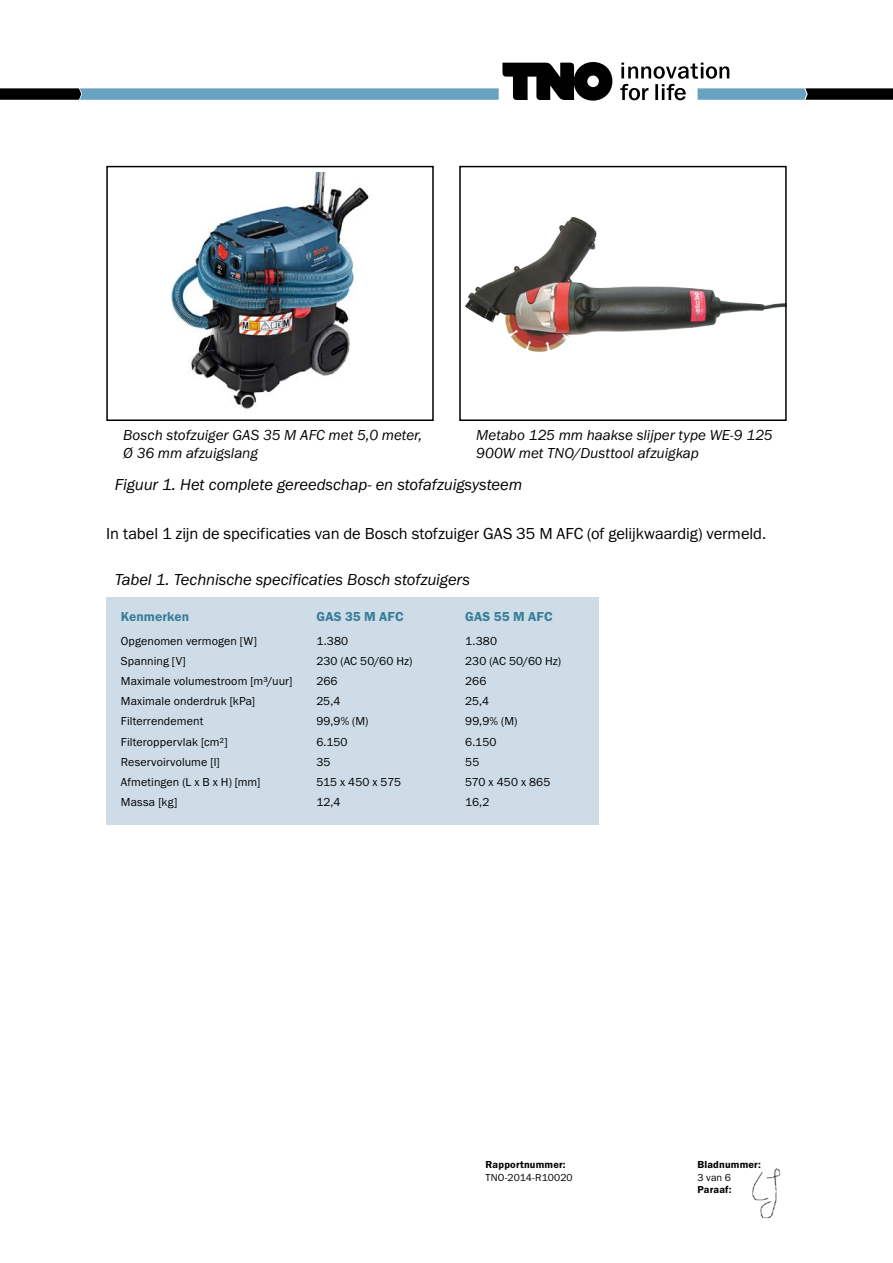
<style>
.page{position:relative;width:893px;height:1263px;background:#fff}
.page>*{position:absolute;margin:0;border:0;box-sizing:border-box;transform-origin:0 0}
.t1{font:italic 16.5px "Franklin Goth EF";letter-spacing:-.005em;color:#000}
.t2{font:16.5px "Franklin Goth EF";letter-spacing:-.005em;color:#000}
.t3{font:italic 15px/18px "Franklin Goth EF";color:#000}
.t4{font:600 13.5px "Franklin Goth EF";letter-spacing:.01em;color:#387d99}
.t5{font:12px "Franklin Goth EF";letter-spacing:.01em;color:#000}
.t6{font:600 10.5px "Franklin Goth EF";letter-spacing:.015em;color:#000}
.t7{font:10.5px "Franklin Goth EF";letter-spacing:.01em;color:#000}
</style>
<div class="page">
<img style="left:752px;top:1168px;width:29px;height:51px">
<div style="left:106px;top:166px;width:328px;height:255px;border:2px solid #000"></div>
<img style="left:171px;top:173px;width:198px;height:236px">
<img style="left:464px;top:217px;width:320px;height:135px">
<div style="left:459px;top:166px;width:328px;height:255px;border:2px solid #000"></div>
<div style="left:106px;top:597px;width:493px;height:228px;background:#cedce7"></div>
<svg style="left:0;top:62px;width:893px;height:39px"></svg>
<p class="t3" style="left:123px;top:426px;width:300px">Bosch stofzuiger GAS 35 M AFC met 5,0 meter,<br>Ø 36 mm afzuigslang</p>
<h1 class="t1" style="left:115px;top:476px;width:409px">Figuur 1. Het complete gereedschap- en stofafzuigsysteem</h1>
<h1 class="t2" style="left:106px;top:524px;width:661px">In tabel 1 zijn de specificaties van de Bosch stofzuiger GAS 35 M AFC (of gelijkwaardig) vermeld.</h1>
<p class="t3" style="left:476px;top:426px;width:298px">Metabo 125 mm haakse slijper type WE-9 125<br>900W met TNO/Dusttool afzuigkap</p>
<h1 class="t1" style="left:115px;top:571px;width:357px">Tabel 1. Technische specificaties Bosch stofzuigers</h1>
<p class="t4" style="left:121px;top:609px;width:70px">Kenmerken</p>
<p class="t4" style="left:316px;top:609px;width:89px">GAS 35 M AFC</p>
<p class="t4" style="left:465px;top:609px;width:89px">GAS 55 M AFC</p>
<p class="t5" style="left:121px;top:635px;width:138px">Opgenomen vermogen [W]</p>
<p class="t5" style="left:316px;top:635px;width:33px">1.380</p>
<p class="t5" style="left:465px;top:635px;width:33px">1.380</p>
<p class="t5" style="left:121px;top:655px;width:66px">Spanning [V]</p>
<p class="t5" style="left:316px;top:655px;width:97px">230 (AC 50/60 Hz)</p>
<p class="t5" style="left:465px;top:655px;width:97px">230 (AC 50/60 Hz)</p>
<p class="t5" style="left:121px;top:675px;width:173px">Maximale volumestroom [m³/uur]</p>
<p class="t5" style="left:316px;top:675px;width:23px">266</p>
<p class="t5" style="left:465px;top:675px;width:23px">266</p>
<p class="t5" style="left:121px;top:695px;width:136px">Maximale onderdruk [kPa]</p>
<p class="t5" style="left:316px;top:695px;width:25px">25,4</p>
<p class="t5" style="left:465px;top:695px;width:25px">25,4</p>
<p class="t5" style="left:121px;top:715px;width:84px">Filterrendement</p>
<p class="t5" style="left:316px;top:715px;width:54px">99,9% (M)</p>
<p class="t5" style="left:465px;top:715px;width:54px">99,9% (M)</p>
<p class="t5" style="left:121px;top:735px;width:108px">Filteroppervlak [cm²]</p>
<p class="t5" style="left:316px;top:735px;width:33px">6.150</p>
<p class="t5" style="left:465px;top:735px;width:33px">6.150</p>
<p class="t5" style="left:121px;top:755px;width:100px">Reservoirvolume [l]</p>
<p class="t5" style="left:316px;top:755px;width:16px">35</p>
<p class="t5" style="left:465px;top:755px;width:16px">55</p>
<p class="t5" style="left:121px;top:775px;width:141px">Afmetingen (L x B x H) [mm]</p>
<p class="t5" style="left:316px;top:775px;width:86px">515 x 450 x 575</p>
<p class="t5" style="left:465px;top:775px;width:87px">570 x 450 x 865</p>
<p class="t5" style="left:121px;top:795px;width:58px">Massa [kg]</p>
<p class="t5" style="left:316px;top:795px;width:26px">12,4</p>
<p class="t5" style="left:465px;top:795px;width:26px">16,2</p>
<p class="t6" style="left:486px;top:1158px;width:82px">Rapportnummer:</p>
<p class="t7" style="left:486px;top:1171px;width:89px">TNO-2014-R10020</p>
<p class="t6" style="left:697px;top:1158px;width:65px">Bladnummer:</p>
<p class="t7" style="left:697px;top:1171px;width:35px">3 van 6</p>
<p class="t6" style="left:697px;top:1184px;width:36px">Paraaf:</p>
</div>
